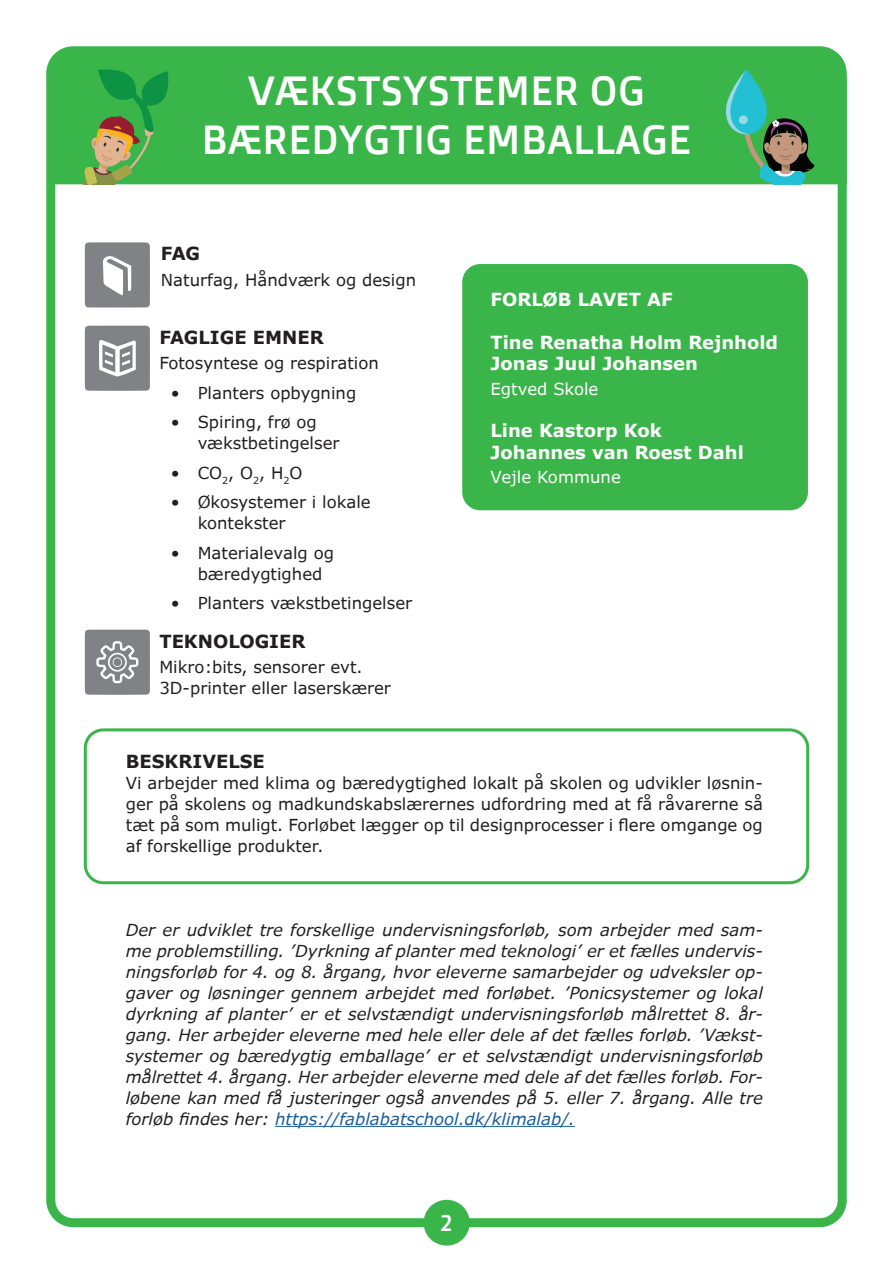
<style>
.page{position:relative;width:893px;height:1263px;background:#fff}
.page>*{position:absolute;margin:0;border:0;box-sizing:border-box;transform-origin:0 0}
.Hvid_overskrift{font:40.5px/48.6px "Doppio One";letter-spacing:.01em;color:#fff;text-align:center}
.t1{font:22.5px "Doppio One";color:#fff}
.Ikon-overskrifter{font:700 18px "Verdana Pro";color:#fff}
.Ikon-overskrifter-2{font:700 18px "Verdana Pro";color:#231f20}
.Brødtekst{font:italic 16.5px/21px "Verdana Pro";color:#231f20;text-align:justify}
.Brødtekst-2{font:16.5px/21px "Verdana Pro";color:#231f20}
.Brødtekst_fag{font:16.5px/21px "Verdana Pro";color:#231f20}
.Brødtekst_fag-2{font:16.5px "Verdana Pro";color:#fff}
.s1{color:#175d9e}
</style>
<div class="page">
<div style="left:56px;top:56px;width:781px;height:128px;background:#3ab54a"></div>
<div style="left:46px;top:46px;width:801px;height:1181px;border:9px solid #3ab54a;border-radius:22px"></div>
<div style="left:424px;top:1200px;width:46px;height:45px;background:#3ab54a;border-radius:50%"></div>
<div style="left:84px;top:728px;width:725px;height:156px;border:3px solid #3ab54a;border-radius:18px"></div>
<hr style="left:275px;top:1126px;width:300px;height:1px;background:#175d9e">
<svg style="left:85px;top:242px;width:65px;height:65px;background:#959699"></svg>
<svg style="left:85px;top:630px;width:65px;height:65px;background:#909294"></svg>
<svg style="left:85px;top:326px;width:65px;height:65px;background:#939597"></svg>
<svg style="left:75px;top:69px;width:94px;height:115px;background:#51a64d"></svg>
<svg style="left:726px;top:70px;width:89px;height:114px;background:#44a26b"></svg>
<div style="left:462px;top:264px;width:346px;height:246px;background:#3ab54a;border-radius:18px"></div>
<p class="Hvid_overskrift" style="left:202px;top:65px;width:491px">VÆKSTSYSTEMER OG<br>BÆREDYGTIG EMBALLAGE</p>
<p class="Ikon-overskrifter-2" style="left:161px;top:242px;width:41px">FAG</p>
<p class="Brødtekst_fag" style="left:161px;top:269px;width:257px">Naturfag, Håndværk og design</p>
<p class="Ikon-overskrifter-2" style="left:159px;top:326px;width:166px">FAGLIGE EMNER</p>
<p class="Brødtekst_fag" style="left:159px;top:353px;width:221px">Fotosyntese og respiration</p>
<p class="Brødtekst-2" style="left:171px;top:382px;width:187px">• Planters opbygning</p>
<p class="Brødtekst-2" style="left:198px;top:412px;width:143px;text-indent:-27px">• Spiring, frø og vækstbetingelser</p>
<p class="Brødtekst-2" style="left:171px;top:462px;width:133px">• CO<sub>2</sub>, O<sub>2</sub>, H<sub>2</sub>O</p>
<p class="Brødtekst-2" style="left:198px;top:492px;width:175px;text-indent:-27px">• Økosystemer i lokale kontekster</p>
<p class="Brødtekst-2" style="left:198px;top:542px;width:138px;text-indent:-27px">• Materialevalg og bæredygtighed</p>
<p class="Brødtekst-2" style="left:171px;top:593px;width:243px">• Planters vækstbetingelser</p>
<p class="Ikon-overskrifter-2" style="left:159px;top:629px;width:148px">TEKNOLOGIER</p>
<p class="Brødtekst_fag" style="left:159px;top:657px;width:233px">Mikro:bits, sensorer evt.<br>3D-printer eller laserskærer</p>
<p class="Ikon-overskrifter" style="left:490px;top:288px;width:184px">FORLØB LAVET AF</p>
<p class="Ikon-overskrifter" style="left:490px;top:331px;width:289px">Tine Renatha Holm Rejnhold</p>
<p class="Ikon-overskrifter" style="left:490px;top:352px;width:209px">Jonas Juul Johansen</p>
<p class="Brødtekst_fag-2" style="left:490px;top:378px;width:109px">Egtved Skole</p>
<p class="Ikon-overskrifter" style="left:490px;top:419px;width:173px">Line Kastorp Kok</p>
<p class="Ikon-overskrifter" style="left:490px;top:441px;width:255px">Johannes van Roest Dahl</p>
<p class="Brødtekst_fag-2" style="left:490px;top:466px;width:132px">Vejle Kommune</p>
<p class="Ikon-overskrifter-2" style="left:126px;top:749px;width:141px">BESKRIVELSE</p>
<p class="Brødtekst-2" style="left:126px;top:773px;width:639px;text-align:justify">Vi arbejder med klima og bæredygtighed lokalt på skolen og udvikler løsnin&shy;ger på skolens og madkundskabslærernes udfordring med at få råvarerne så tæt på som muligt. Forløbet lægger op til designprocesser i flere omgange og af forskellige produkter.</p>
<p class="Brødtekst" style="left:126px;top:920px;width:639px">Der er udviklet tre forskellige undervisningsforløb, som arbejder med sam&shy;me problemstilling. ’Dyrkning af planter med teknologi’ er et fælles undervis&shy;ningsforløb for 4. og 8. årgang, hvor eleverne samarbejder og udveksler op&shy;gaver og løsninger gennem arbejdet med forløbet. ’Ponicsystemer og lokal dyrkning af planter’ er et selvstændigt undervisningsforløb målrettet 8. år&shy;gang. Her arbejder eleverne med hele eller dele af det fælles forløb. ’Vækst&shy;systemer og bæredygtig emballage’ er et selvstændigt undervisningsforløb målrettet 4. årgang. Her arbejder eleverne med dele af det fælles forløb. For&shy;løbene kan med få justeringer også anvendes på 5. eller 7. årgang. Alle tre forløb findes her: <span class="s1">https://fablabatschool.dk/klimalab/.</span></p>
<h2 class="t1" style="left:440px;top:1208px;width:14px">2</h2>
</div>
